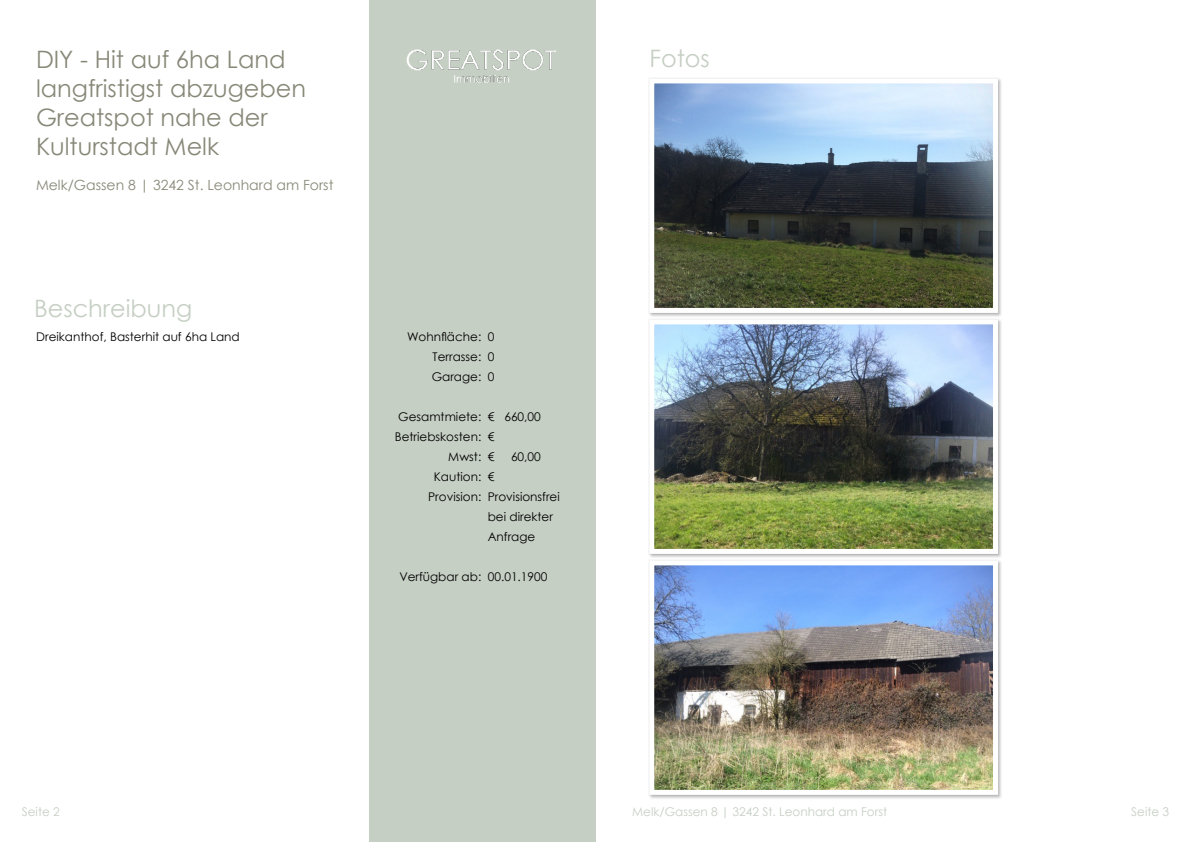
<style>
.page{position:relative;width:1191px;height:842px;background:#fff}
.page>*{position:absolute;margin:0;border:0;box-sizing:border-box;transform-origin:0 0}
.t1{font:24px/28.8px "Century Gothic";color:#888879}
.t2{font:24px "Century Gothic";color:#c6cfc4}
.t3{font:14px "Century Gothic";color:#888879}
.t4{font:12px/20px "Century Gothic";color:#000;text-align:justify}
.t5{font:12px "Century Gothic";color:#c6cfc4}
</style>
<div class="page">
<div style="left:369px;top:0;width:226px;height:842px;background:#c6cfc4"></div>
<img style="left:406px;top:49px;width:150px;height:34px">
<div style="left:648px;top:78px;width:354px;height:239px;background:#000;opacity:.25"></div>
<img style="left:655px;top:84px;width:337px;height:223px">
<div style="left:649px;top:78px;width:349px;height:235px;border:5px solid #fff"></div>
<div style="left:648px;top:319px;width:354px;height:239px;background:#000;opacity:.25"></div>
<img style="left:655px;top:325px;width:337px;height:223px">
<div style="left:649px;top:319px;width:349px;height:235px;border:5px solid #fff"></div>
<div style="left:648px;top:560px;width:354px;height:239px;background:#000;opacity:.25"></div>
<img style="left:655px;top:566px;width:337px;height:223px">
<div style="left:649px;top:560px;width:349px;height:235px;border:5px solid #fff"></div>
<h1 class="t1" style="left:36px;top:45px;width:271px">DIY - Hit auf 6ha Land langfristigst abzugeben<br>Greatspot nahe der<br>Kulturstadt Melk</h1>
<p class="t3" style="left:36px;top:175px;width:299px">Melk/Gassen 8 | 3242 St. Leonhard am Forst</p>
<h1 class="t2" style="left:34px;top:292px;width:160px">Beschreibung</h1>
<p class="t4" style="left:36px;top:326px;width:205px">Dreikanthof, Basterhit auf 6ha Land</p>
<p class="t4" style="left:432px;top:327px;width:51px;text-indent:-25px">Wohnfläche:<br>Terrasse:<br>Garage:</p>
<p class="t4" style="left:395px;top:407px;width:88px;text-align:right">Gesamtmiete:<br>Betriebskosten:<br>Mwst:<br>Kaution:<br>Provision:</p>
<p class="t4" style="left:488px;top:327px;width:8px">0<br>0<br>0</p>
<p class="t4" style="left:488px;top:407px;width:55px;text-align:left">€ 660,00 €<br>€</p>
<p class="t4" style="left:511px;top:447px;width:31px">60,00</p>
<p class="t4" style="left:488px;top:467px;width:74px;text-align:left">€<br>Provisionsfrei bei direkter<br>Anfrage</p>
<p class="t4" style="left:488px;top:567px;width:61px">00.01.1900</p>
<p class="t4" style="left:399px;top:567px;width:83px">Verfügbar ab:</p>
<h1 class="t2" style="left:649px;top:42px;width:62px">Fotos</h1>
<p class="t5" style="left:22px;top:803px;width:40px">Seite 2</p>
<p class="t5" style="left:632px;top:803px;width:256px">Melk/Gassen 8 | 3242 St. Leonhard am Forst</p>
<p class="t5" style="left:1131px;top:803px;width:40px">Seite 3</p>
</div>
